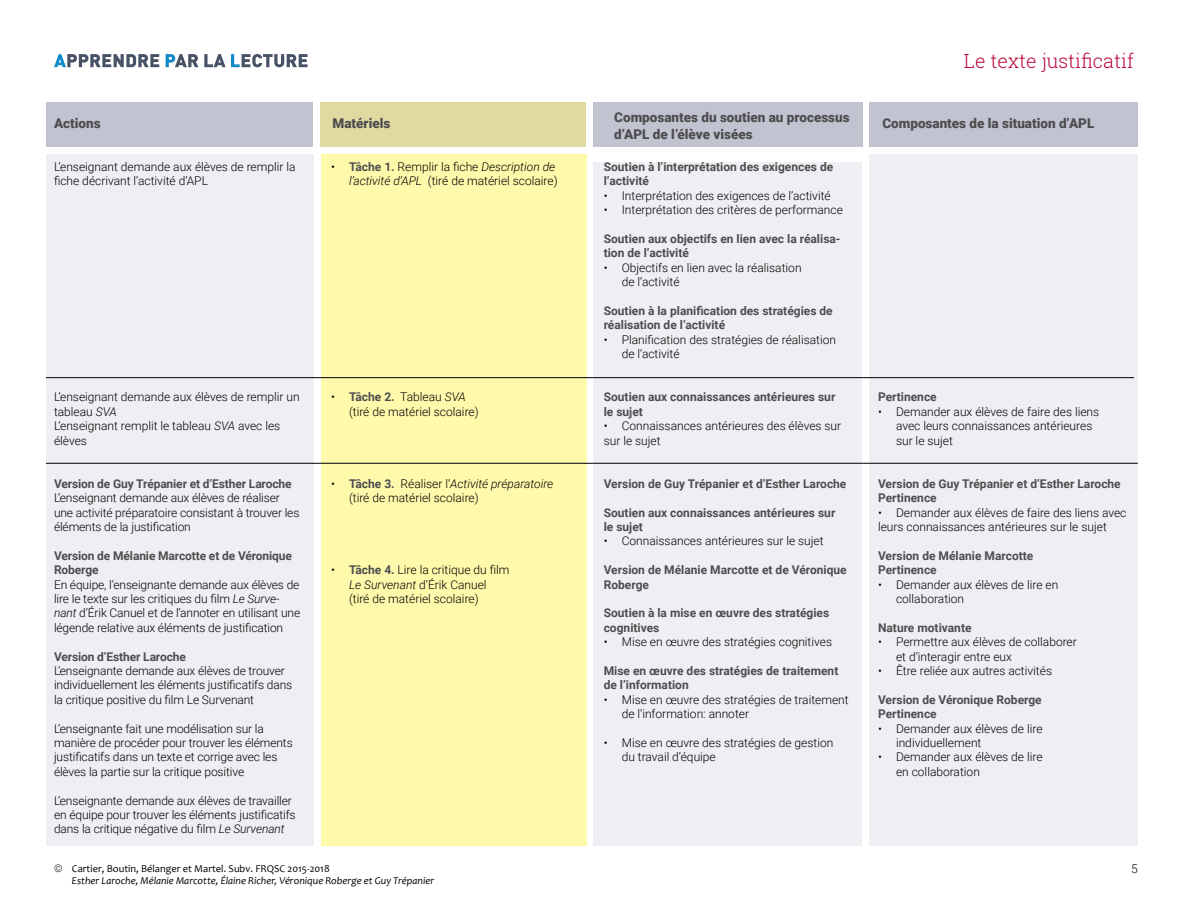
<style>
.page{position:relative;width:1188px;height:918px;background:#fff}
.page>*{position:absolute;margin:0;border:0;box-sizing:border-box;transform-origin:0 0}
.t1{font:300 19.5px "Roboto Slab";color:#ba0b3c}
.t2{font:900 13.5px/16.2px "Roboto";color:#4d4d4f}
.t3{font:300 12px/14.4px "Roboto";color:#000}
.t4{font:700 12px/14.4px "Roboto";color:#4d4d4f}
.t5{font:italic 10.5px/12.6px "Candara";color:#000}
.s1{font-weight:700;color:#4d4d4f}
.s2{font-style:italic}
.s3{font-family:"Roboto";font-weight:300;font-style:normal}
.s4{font-style:normal}
</style>
<div class="page">
<div style="left:593px;top:103px;width:269px;height:44px;background:#c1c3d1"></div>
<div style="left:46px;top:103px;width:267px;height:44px;background:#c1c3d1"></div>
<div style="left:321px;top:103px;width:265px;height:44px;background:#e0d9a1"></div>
<div style="left:869px;top:103px;width:269px;height:44px;background:#c1c3d1"></div>
<div style="left:321px;top:154px;width:265px;height:692px;background:#fef9ab"></div>
<div style="left:46px;top:154px;width:268px;height:692px;background:#efeff3"></div>
<div style="left:593px;top:162px;width:269px;height:684px;background:#efeff3"></div>
<div style="left:869px;top:154px;width:269px;height:692px;background:#efeff3"></div>
<hr style="left:46px;top:377px;width:1088px;height:1px;background:#000101">
<svg style="left:54px;top:54px;width:105px;height:13px"></svg>
<svg style="left:166px;top:54px;width:142px;height:13px"></svg>
<hr style="left:46px;top:463px;width:1092px;height:1px;background:#000101">
<h1 class="t1" style="left:964px;top:48px;width:172px">Le texte justificatif</h1>
<p class="t2" style="left:54px;top:114px;width:48px">Actions</p>
<p class="t2" style="left:333px;top:114px;width:59px">Matériels</p>
<p class="t2" style="left:614px;top:109px;width:237px">Composantes du soutien au processus d’APL de l’élève visées</p>
<p class="t2" style="left:882px;top:115px;width:214px">Composantes de la situation d’APL</p>
<p class="t3" style="left:54px;top:159px;width:243px">L’enseignant demande aux élèves de remplir la fiche décrivant l’activité d’APL</p>
<p class="t3" style="left:331px;top:159px;width:228px;text-align:right">• <span class="s1">Tâche 1.</span> Remplir la fiche <span class="s2">Description de l’activité d’APL</span> (tiré de matériel scolaire)</p>
<p class="t3" style="left:54px;top:389px;width:247px">L’enseignant demande aux élèves de remplir un tableau <span class="s2">SVA<br></span>L’enseignant remplit le tableau <span class="s2">SVA</span> avec les élèves</p>
<p class="t4" style="left:54px;top:476px;width:239px">Version de Guy Trépanier et d’Esther Laroche</p>
<p class="t3" style="left:54px;top:490px;width:247px">L’enseignant demande aux élèves de réaliser une activité préparatoire consistant à trouver les éléments de la justification</p>
<p class="t4" style="left:54px;top:548px;width:239px">Version de Mélanie Marcotte et de Véronique<br>Roberge</p>
<p class="t3" style="left:54px;top:577px;width:248px">En équipe, l’enseignante demande aux élèves de lire le texte sur les critiques du film <span class="s2">Le Surve&shy;nant</span> d’Érik Canuel et de l’annoter en utilisant une légende relative aux éléments de justification</p>
<p class="t4" style="left:54px;top:649px;width:133px">Version d’Esther Laroche</p>
<p class="t3" style="left:54px;top:663px;width:240px">L’enseignante demande aux élèves de trouver individuellement les éléments justificatifs dans la critique positive du film Le Survenant</p>
<p class="t3" style="left:54px;top:721px;width:240px">L’enseignante fait une modélisation sur la manière de procéder pour trouver les éléments justificatifs dans un texte et corrige avec les élèves la partie sur la critique positive</p>
<p class="t3" style="left:54px;top:793px;width:243px">L’enseignante demande aux élèves de travailler en équipe pour trouver les éléments justificatifs dans la critique négative du film <span class="s2">Le Survenant</span></p>
<p class="t3" style="left:349px;top:389px;width:131px;text-indent:-18px">• <span class="s1">Tâche 2.</span> Tableau <span class="s2">SVA </span>(tiré de matériel scolaire)</p>
<p class="t3" style="left:349px;top:476px;width:206px;text-indent:-18px">• <span class="s1">Tâche 3.</span> Réaliser l’<span class="s2">Activité préparatoire </span>(tiré de matériel scolaire)</p>
<p class="t3" style="left:349px;top:562px;width:162px;text-indent:-18px">• <span class="s1">Tâche 4.</span> Lire la critique du film<br><span class="s2">Le Survenant</span> d’Érik Canuel (tiré de matériel scolaire)</p>
<p class="t4" style="left:604px;top:159px;width:231px">Soutien à l’interprétation des exigences de l’activité</p>
<p class="t3" style="left:604px;top:188px;width:229px">• Interprétation des exigences de l’activité</p>
<p class="t3" style="left:604px;top:202px;width:241px">• Interprétation des critères de performance</p>
<p class="t4" style="left:604px;top:231px;width:238px">Soutien aux objectifs en lien avec la réalisa&shy;tion de l’activité</p>
<p class="t3" style="left:622px;top:260px;width:181px;text-indent:-18px">• Objectifs en lien avec la réalisation de l’activité</p>
<p class="t4" style="left:604px;top:303px;width:231px">Soutien à la planification des stratégies de réalisation de l’activité</p>
<p class="t3" style="left:622px;top:332px;width:216px;text-indent:-18px">• Planification des stratégies de réalisation de l’activité</p>
<p class="t4" style="left:604px;top:389px;width:233px">Soutien aux connaissances antérieures sur le sujet</p>
<p class="t3" style="left:604px;top:418px;width:239px">• Connaissances antérieures des élèves sur sur le sujet</p>
<p class="t4" style="left:604px;top:476px;width:244px">Version de Guy Trépanier et d’Esther Laroche</p>
<p class="t4" style="left:604px;top:505px;width:233px">Soutien aux connaissances antérieures sur le sujet</p>
<p class="t3" style="left:604px;top:533px;width:221px">• Connaissances antérieures sur le sujet</p>
<p class="t4" style="left:604px;top:562px;width:245px">Version de Mélanie Marcotte et de Véronique<br>Roberge</p>
<p class="t4" style="left:604px;top:605px;width:227px">Soutien à la mise en œuvre des stratégies cognitives</p>
<p class="t3" style="left:604px;top:634px;width:230px">• Mise en œuvre des stratégies cognitives</p>
<p class="t4" style="left:604px;top:663px;width:236px">Mise en œuvre des stratégies de traitement de l’information</p>
<p class="t3" style="left:622px;top:692px;width:228px;text-indent:-18px">• Mise en œuvre des stratégies de traitement de l’information: annoter</p>
<p class="t3" style="left:622px;top:735px;width:213px;text-indent:-18px">• Mise en œuvre des stratégies de gestion du travail d’équipe</p>
<p class="t4" style="left:878px;top:389px;width:60px">Pertinence</p>
<p class="t3" style="left:896px;top:404px;width:205px;text-indent:-18px">• Demander aux élèves de faire des liens avec leurs connaissances antérieures sur le sujet</p>
<p class="t4" style="left:878px;top:476px;width:244px">Version de Guy Trépanier et d’Esther Laroche<br>Pertinence</p>
<p class="t3" style="left:878px;top:505px;width:250px">• Demander aux élèves de faire des liens avec leurs connaissances antérieures sur le sujet</p>
<p class="t4" style="left:878px;top:548px;width:157px">Version de Mélanie Marcotte<br>Pertinence</p>
<p class="t3" style="left:896px;top:577px;width:164px;text-indent:-18px">• Demander aux élèves de lire en collaboration</p>
<p class="t4" style="left:878px;top:620px;width:95px">Nature motivante</p>
<p class="t3" style="left:896px;top:634px;width:182px;text-indent:-18px">• Permettre aux élèves de collaborer et d’interagir entre eux</p>
<p class="t3" style="left:878px;top:663px;width:176px">• Être reliée aux autres activités</p>
<p class="t4" style="left:878px;top:692px;width:165px">Version de Véronique Roberge<br>Pertinence</p>
<p class="t3" style="left:896px;top:721px;width:148px;text-indent:-18px">• Demander aux élèves de lire individuellement</p>
<p class="t3" style="left:896px;top:749px;width:148px;text-indent:-18px">• Demander aux élèves de lire en collaboration</p>
<p class="t5" style="left:72px;top:862px;width:364px;text-indent:-18px"><span class="s3">©</span> <span class="s4">Cartier, Boutin, Bélanger et Martel. Subv. FRQSC 2015-2018<br></span>Esther Laroche, Mélanie Marcotte, Élaine Richer, Véronique Roberge et Guy Trépanier</p>
<p class="t3" style="left:1131px;top:861px;width:8px">5</p>
</div>
